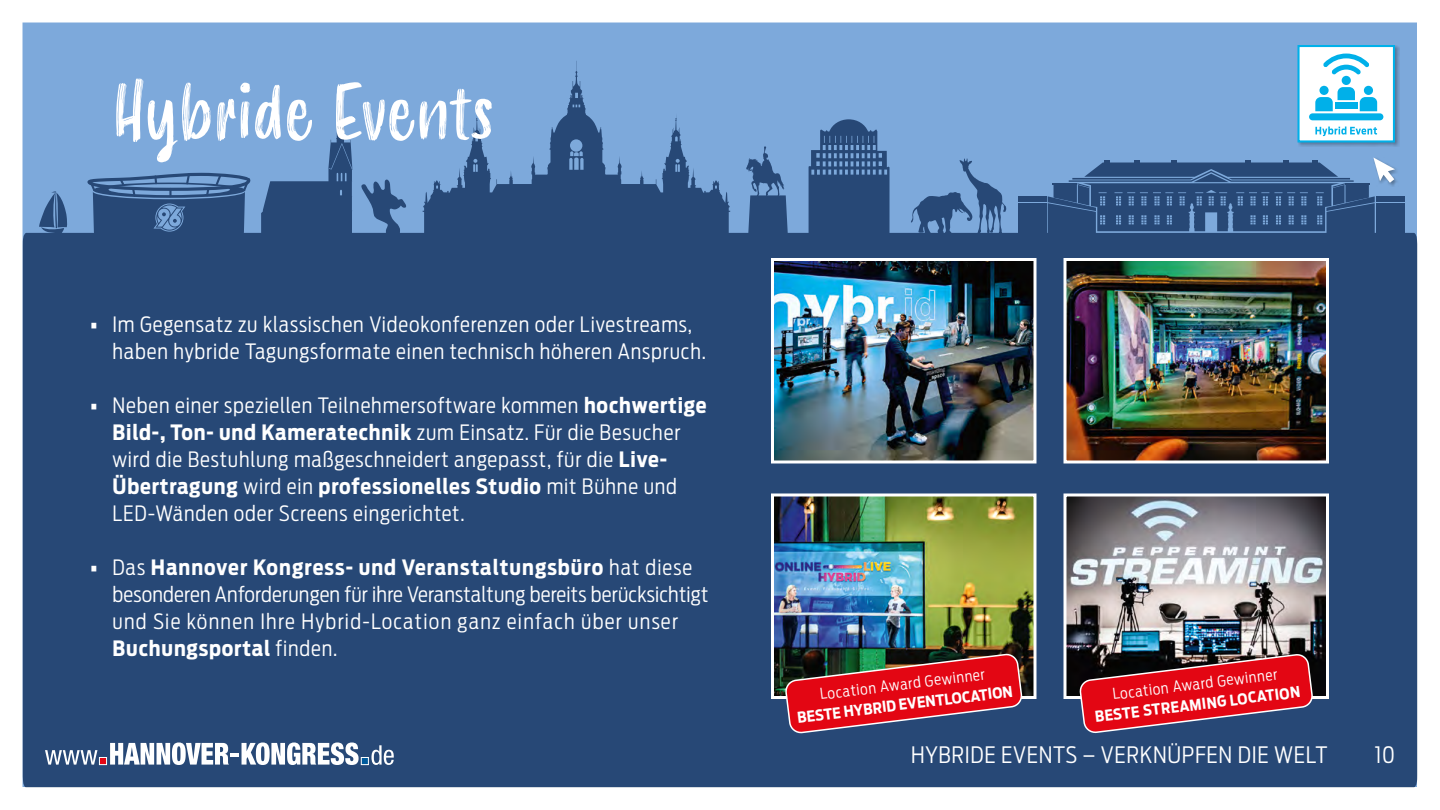
<style>
.page{position:relative;width:1440px;height:810px;background:#fff}
.page>*{position:absolute;margin:0;border:0;box-sizing:border-box;transform-origin:0 0}
.t1{font:75px "Smoothy";letter-spacing:-.015em;color:#fff}
.t2{font:300 22.5px "Antenna Cond";letter-spacing:.03em;color:#fff}
.t3{font:300 21px/27px "Antenna Cond";letter-spacing:.04em;color:#fff}
.t4{font:300 21px/27px "Antenna Cond";letter-spacing:.01em;color:#fff}
.t5{font:700 15px "Antenna Cond";color:#fff}
.t6{font:300 15px "Antenna Cond";color:#fff}
.s1{font-weight:900}
.s2{font-weight:700}
</style>
<div class="page">
<img style="left:22px;top:22px;width:1396px;height:766px">
<div style="left:99px;top:757px;width:8px;height:8px;background:#e30613;border:1px solid #fff"></div>
<svg style="left:45px;top:750px;width:52px;height:15px"></svg>
<div style="left:361px;top:757px;width:8px;height:8px;background:#005b9d;border:1px solid #fff"></div>
<svg style="left:371px;top:745px;width:23px;height:20px"></svg>
<svg style="left:110px;top:742px;width:249px;height:23px"></svg>
<h1 class="t1" style="left:112px;top:57px;width:383px">Hybride Events</h1>
<p class="t3" style="left:112px;top:311px;width:595px;text-indent:-22px"><span class="s1">·</span> Im Gegensatz zu klassischen Videokonferenzen oder Livestreams, haben hybride Tagungsformate einen technisch höheren Anspruch.</p>
<p class="t3" style="left:112px;top:392px;width:596px;text-indent:-22px"><span class="s1">·</span> Neben einer speziellen Teilnehmersoftware kommen <span class="s2">hochwertige Bild-, Ton- und Kameratechnik</span> zum Einsatz. Für die Besucher wird die Bestuhlung maßgeschneidert angepasst, für die <span class="s2">Live-Übertragung</span> wird ein <span class="s2">professionelles Studio</span> mit Bühne und LED-Wänden oder Screens eingerichtet.</p>
<p class="t4" style="left:112px;top:554px;width:597px;text-indent:-22px"><span class="s1">·</span> Das <span class="s2">Hannover Kongress- und Veranstaltungsbüro</span> hat diese besonderen Anforderungen für ihre Veranstaltung bereits berücksichtigt und Sie können Ihre Hybrid-Location ganz einfach über unser <span class="s2">Buchungsportal</span> finden.</p>
<p class="t6" style="left:819px;top:685px;width:167px;rotate:-7deg">Location Award Gewinner</p>
<p class="t5" style="left:796px;top:709px;width:218px;rotate:-7deg">BESTE HYBRID EVENTLOCATION</p>
<p class="t6" style="left:1112px;top:685px;width:167px;rotate:-7deg">Location Award Gewinner</p>
<p class="t5" style="left:1094px;top:708px;width:208px;rotate:-7deg">BESTE STREAMING LOCATION</p>
<p class="t2" style="left:911px;top:741px;width:418px">HYBRIDE EVENTS – VERKNÜPFEN DIE WELT</p>
<p class="t2" style="left:1375px;top:741px;width:22px">10</p>
</div>
